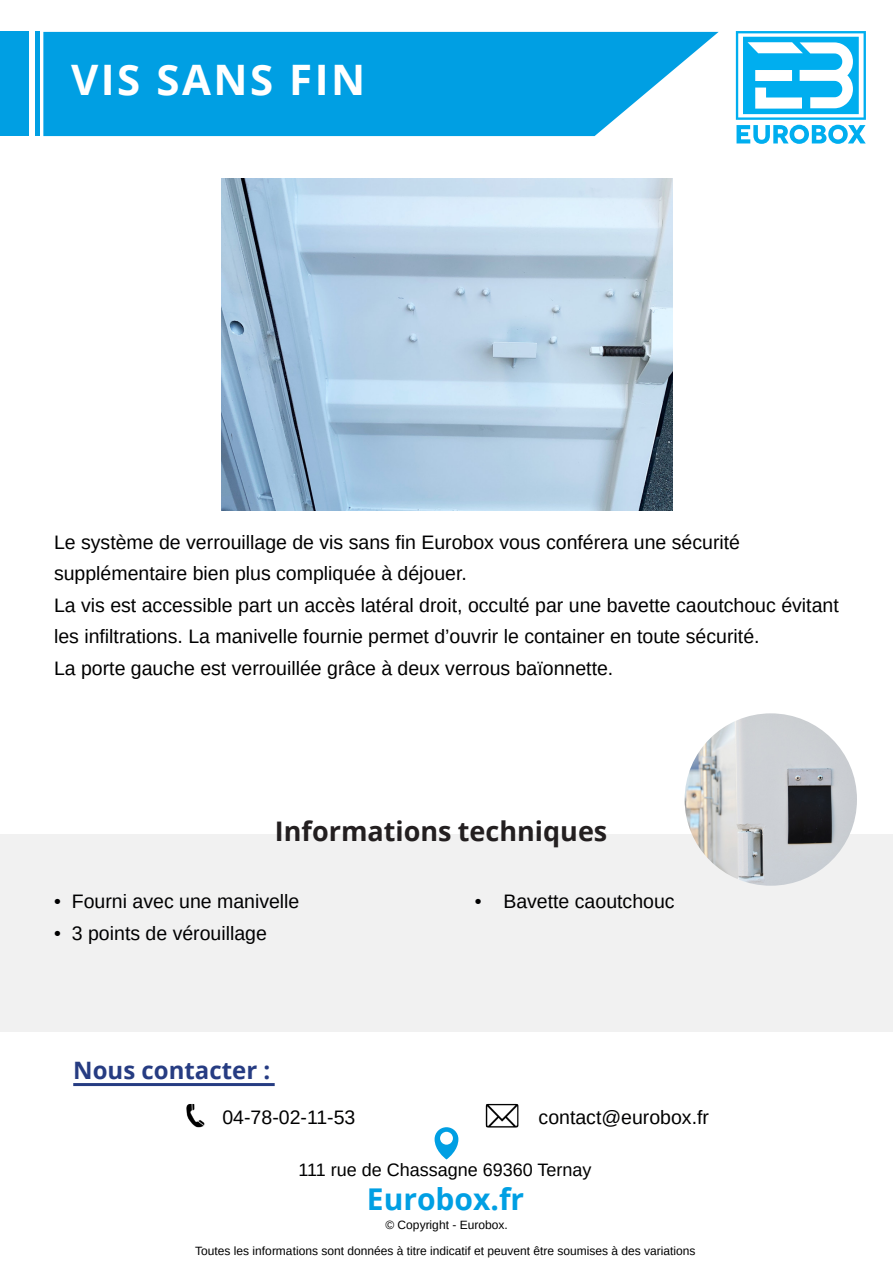
<style>
.page{position:relative;width:893px;height:1263px;background:#fff}
.page>*{position:absolute;margin:0;border:0;box-sizing:border-box;transform-origin:0 0}
.t1{font:700 42px "Open Sans";letter-spacing:.06em;color:#fff}
.t2{font:700 30px "Open Sans";color:#009fe3}
.t3{font:700 27px "Open Sans";color:#231f20}
.t4{font:700 24px "Open Sans";color:#263c82}
.t5{font:19.5px/31.5px "Arimo";color:#000001}
.t6{font:18px "Arimo";color:#000001}
.t7{font:12px "Arimo";color:#000001}
</style>
<div class="page">
<div style="left:0;top:834px;width:893px;height:197px;background:#f1f1f1"></div>
<hr style="left:73px;top:1083px;width:202px;height:3px;background:#263c82">
<img style="left:486px;top:1104px;width:32px;height:23px">
<img style="left:186px;top:1104px;width:18px;height:23px">
<svg style="left:43px;top:32px;width:676px;height:104px;background:#17a7e5"></svg>
<div style="left:0;top:32px;width:28px;height:104px;background:#009fe3"></div>
<hr style="left:35px;top:32px;width:4px;height:104px;background:#009fe3">
<svg style="left:736px;top:31px;width:130px;height:113px"></svg>
<svg style="left:435px;top:1127px;width:23px;height:32px"></svg>
<div style="left:440px;top:1132px;width:13px;height:13px;background:#fff;border-radius:50%"></div>
<img style="left:221px;top:178px;width:452px;height:332px">
<img style="left:685px;top:713px;width:172px;height:173px;border-radius:86px">
<p class="t1" style="left:71px;top:50px;width:296px">VIS SANS FIN</p>
<p class="t5" style="left:54px;top:527px;width:688px">Le système de verrouillage de vis sans fin Eurobox vous conférera une sécurité supplémentaire bien plus compliquée à déjouer.</p>
<p class="t5" style="left:54px;top:590px;width:786px">La vis est accessible part un accès latéral droit, occulté par une bavette caoutchouc évitant les infiltrations. La manivelle fournie permet d’ouvrir le container en toute sécurité.</p>
<p class="t5" style="left:54px;top:653px;width:561px">La porte gauche est verrouillée grâce à deux verrous baïonnette.</p>
<h3 class="t3" style="left:275px;top:812px;width:334px">Informations techniques</h3>
<p class="t5" style="left:54px;top:886px;width:247px">• Fourni avec une manivelle</p>
<p class="t5" style="left:54px;top:917px;width:214px">• 3 points de vérouillage</p>
<p class="t5" style="left:475px;top:886px;width:201px">• Bavette caoutchouc</p>
<p class="t4" style="left:73px;top:1053px;width:199px">Nous contacter :</p>
<p class="t5" style="left:222px;top:1101px;width:134px">04-78-02-11-53</p>
<p class="t5" style="left:539px;top:1101px;width:172px">contact@eurobox.fr</p>
<p class="t6" style="left:298px;top:1158px;width:295px">111 rue de Chassagne 69360 Ternay</p>
<h2 class="t2" style="left:367px;top:1177px;width:159px">Eurobox.fr</h2>
<p class="t7" style="left:385px;top:1217px;width:124px">© Copyright - Eurobox.</p>
<p class="t7" style="left:195px;top:1243px;width:502px">Toutes les informations sont données à titre indicatif et peuvent être soumises à des variations</p>
</div>
